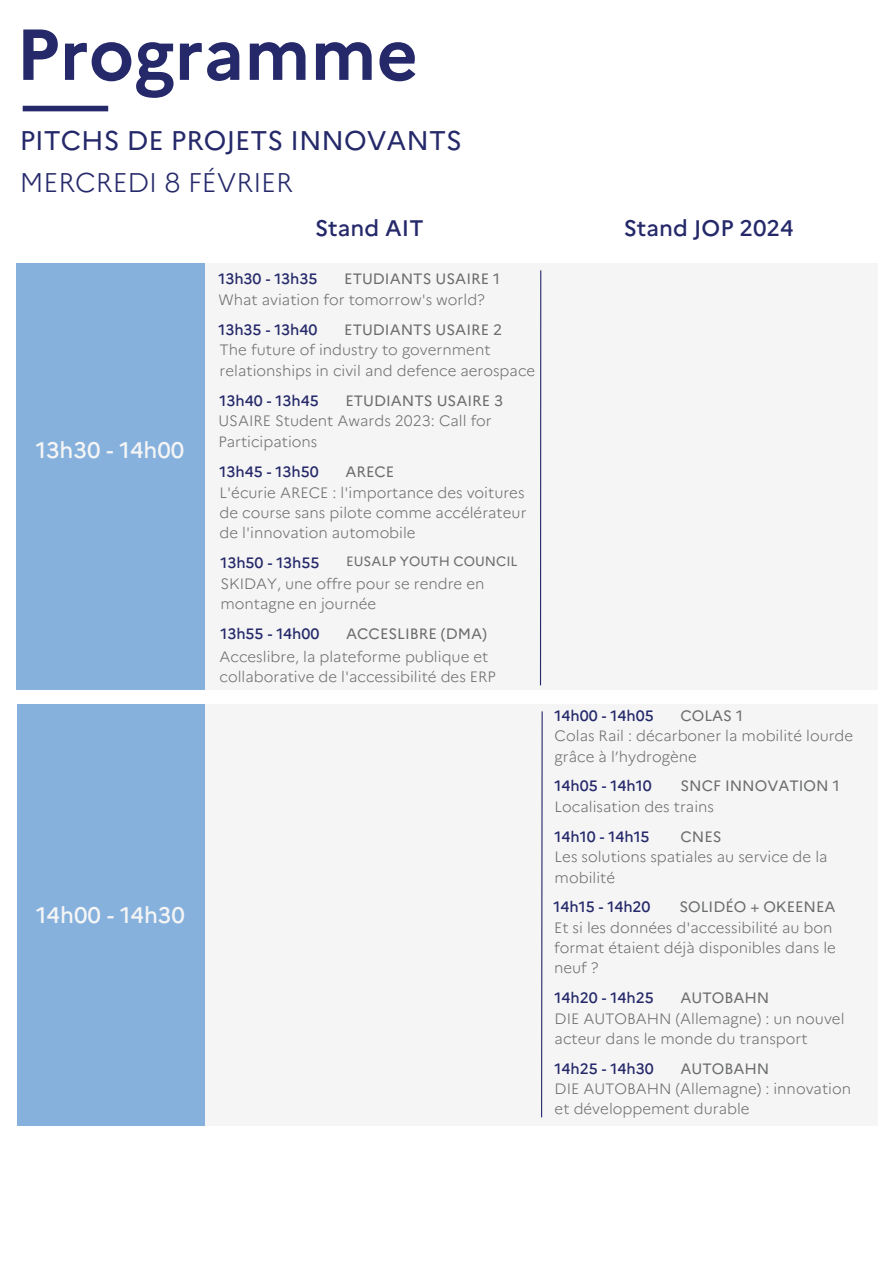
<style>
.page{position:relative;width:893px;height:1264px;background:#fff}
.page>*{position:absolute;margin:0;border:0;box-sizing:border-box;transform-origin:0 0}
.t1{font:700 72px "Marianne";color:#25296a}
.t2{font:27px "Marianne";color:#25296a}
.t3{font:300 27px "Marianne";color:#25296a}
.t4{font:500 22.5px "Marianne";color:#f5f5f5}
.t5{font:500 22.5px "Marianne";color:#25296a}
.t6{font:300 15px/20.2px "Marianne";color:#6b6c6d}
.t7{font:500 15px "Marianne";color:#25296a}
.t8{font:15px "Marianne";color:#6b6c6d}
.t9{font:13.5px "Marianne";color:#6b6c6d}
</style>
<div class="page">
<div style="left:17px;top:703px;width:188px;height:422px;background:#86b1dd"></div>
<div style="left:205px;top:703px;width:672px;height:422px;background:#f5f5f5"></div>
<svg style="left:541px;top:711px;width:2px;height:407px"></svg>
<div style="left:16px;top:263px;width:189px;height:427px;background:#86b1dd"></div>
<div style="left:205px;top:263px;width:672px;height:427px;background:#f5f5f5"></div>
<hr style="left:540px;top:270px;width:1px;height:415px;background:#25296a">
<div style="left:23px;top:106px;width:85px;height:5px;background:#25296a"></div>
<h1 class="t1" style="left:16px;top:-2px;width:404px">Programme</h1>
<h2 class="t2" style="left:20px;top:119px;width:443px">PITCHS DE PROJETS INNOVANTS</h2>
<h2 class="t3" style="left:20px;top:162px;width:275px">MERCREDI 8 FÉVRIER</h2>
<h3 class="t5" style="left:315px;top:211px;width:110px">Stand AIT</h3>
<h3 class="t5" style="left:623px;top:211px;width:171px">Stand JOP 2024</h3>
<p class="t7" style="left:218px;top:267px;width:101px">13h30 - 13h35</p>
<p class="t8" style="left:344px;top:267px;width:157px">ETUDIANTS USAIRE 1</p>
<p class="t6" style="left:218px;top:288px;width:268px">What aviation for tomorrow's world?</p>
<p class="t7" style="left:218px;top:318px;width:101px">13h35 - 13h40</p>
<p class="t8" style="left:344px;top:318px;width:159px">ETUDIANTS USAIRE 2</p>
<p class="t6" style="left:219px;top:339px;width:317px">The future of industry to government relationships in civil and defence aerospace</p>
<h3 class="t4" style="left:36px;top:432px;width:150px">13h30 - 14h00</h3>
<h3 class="t4" style="left:36px;top:898px;width:150px">14h00 - 14h30</h3>
<p class="t7" style="left:219px;top:389px;width:101px">13h40 - 13h45</p>
<p class="t8" style="left:345px;top:389px;width:159px">ETUDIANTS USAIRE 3</p>
<p class="t6" style="left:218px;top:409px;width:275px">USAIRE Student Awards 2023: Call for<br>Participations</p>
<p class="t6" style="left:219px;top:481px;width:308px">L'écurie ARECE : l'importance des voitures de course sans pilote comme accélérateur de l'innovation automobile</p>
<p class="t6" style="left:220px;top:572px;width:265px">SKIDAY, une offre pour se rendre en montagne en journée</p>
<p class="t7" style="left:219px;top:459px;width:101px">13h45 - 13h50</p>
<p class="t8" style="left:345px;top:459px;width:50px">ARECE</p>
<p class="t7" style="left:220px;top:551px;width:101px">13h50 - 13h55</p>
<p class="t9" style="left:346px;top:550px;width:173px">EUSALP YOUTH COUNCIL</p>
<p class="t7" style="left:220px;top:622px;width:101px">13h55 - 14h00</p>
<p class="t8" style="left:346px;top:622px;width:142px">ACCESLIBRE (DMA)</p>
<p class="t6" style="left:219px;top:645px;width:278px">Acceslibre, la plateforme publique et collaborative de l'accessibilité des ERP</p>
<p class="t7" style="left:554px;top:703px;width:101px">14h00 - 14h05</p>
<p class="t8" style="left:680px;top:703px;width:64px">COLAS 1</p>
<p class="t6" style="left:554px;top:724px;width:300px">Colas Rail : décarboner la mobilité lourde grâce à l’hydrogène</p>
<p class="t7" style="left:554px;top:774px;width:98px">14h05 - 14h10</p>
<p class="t8" style="left:680px;top:774px;width:161px">SNCF INNOVATION 1</p>
<p class="t6" style="left:554px;top:795px;width:161px">Localisation des trains</p>
<p class="t7" style="left:554px;top:824px;width:96px">14h10 - 14h15</p>
<p class="t8" style="left:680px;top:824px;width:43px">CNES</p>
<p class="t6" style="left:554px;top:845px;width:274px">Les solutions spatiales au service de la mobilité</p>
<p class="t7" style="left:553px;top:895px;width:98px">14h15 - 14h20</p>
<p class="t8" style="left:679px;top:895px;width:158px">SOLIDÉO + OKEENEA</p>
<p class="t6" style="left:554px;top:916px;width:283px">Et si les données d'accessibilité au bon format étaient déjà disponibles dans le neuf ?</p>
<p class="t7" style="left:554px;top:986px;width:101px">14h20 - 14h25</p>
<p class="t8" style="left:680px;top:986px;width:90px">AUTOBAHN</p>
<p class="t6" style="left:554px;top:1006px;width:291px">DIE AUTOBAHN (Allemagne) : un nouvel acteur dans le monde du transport</p>
<p class="t7" style="left:554px;top:1056px;width:101px">14h25 - 14h30</p>
<p class="t8" style="left:680px;top:1056px;width:90px">AUTOBAHN</p>
<p class="t6" style="left:554px;top:1077px;width:298px">DIE AUTOBAHN (Allemagne) : innovation et développement durable</p>
</div>
